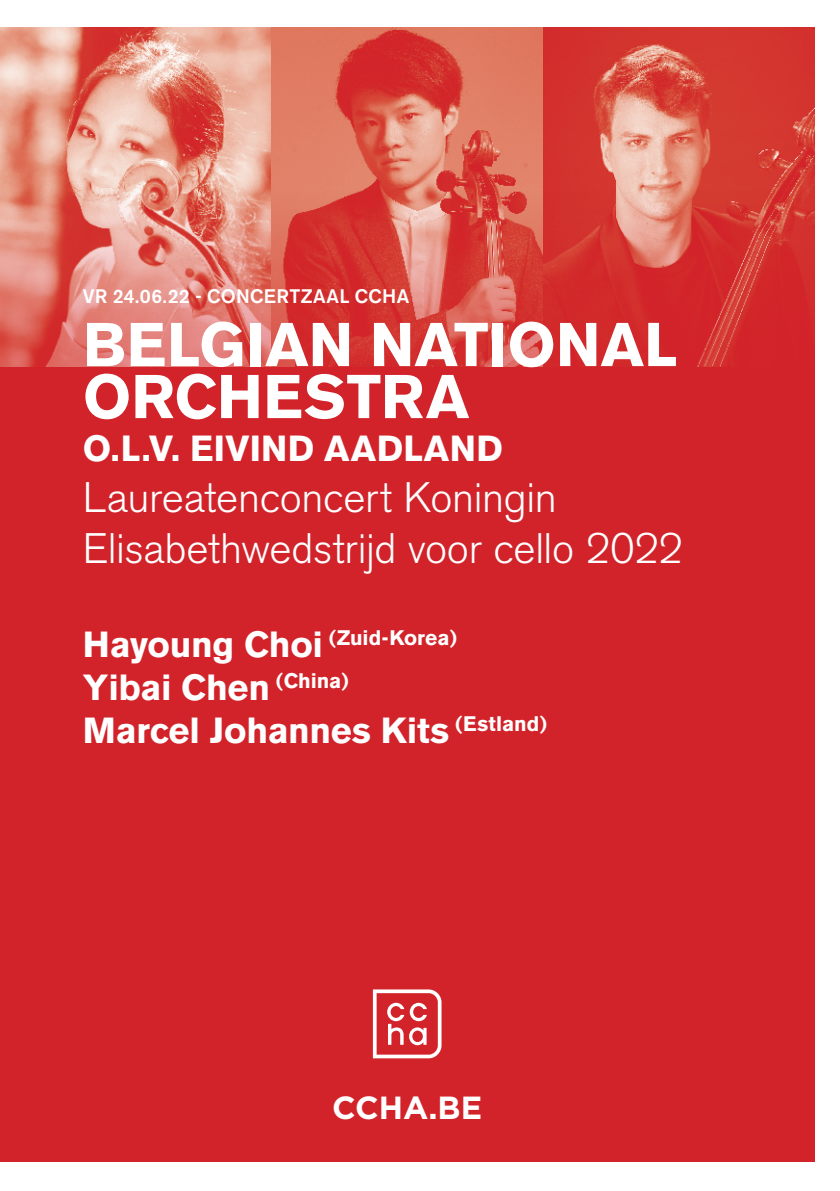
<style>
.page{position:relative;width:840px;height:1191px;background:#fff}
.page>*{position:absolute;margin:0;border:0;box-sizing:border-box;transform-origin:0 0}
.t1{font:700 61px/52px "Akzidenz Grotesk BE";color:#fff}
.t2{font:300 42.2px/50.8px "Akzidenz Grotesk BE";letter-spacing:-.01em;color:#fff}
.t3{font:700 36px/43.2px "Akzidenz Grotesk BE";color:#fff}
.t4{font:700 32px "Gotham";color:#fff}
.t5{font:700 20.8px "Akzidenz Grotesk BE";color:#fff}
.t6{font:500 19.4px "Akzidenz Grotesk BE";letter-spacing:.015em;color:#fff}
.s1{font-size:36px}
</style>
<div class="page">
<div style="left:0;top:27px;width:814px;height:1134px;background:#d2232a"></div>
<svg style="left:372px;top:989px;width:69px;height:69px"></svg>
<img style="left:0;top:28px;width:814px;height:130px">
<svg style="left:0;top:158px;width:814px;height:209px"></svg>
<p class="t6" style="left:83px;top:284px;width:328px">VR 24.06.22 - CONCERTZAAL CCHA</p>
<h1 class="t1" style="left:83px;top:319px;width:595px">BELGIAN NATIONAL<br>ORCHESTRA</h1>
<p class="t3" style="left:83px;top:427px;width:421px">O.L.V. EIVIND AADLAND</p>
<p class="t2" style="left:83px;top:473px;width:601px">Laureatenconcert Koningin<br>Elisabethwedstrijd voor cello 2022</p>
<p class="t5" style="left:83px;top:625px;width:375px"><span class="s1">Hayoung Choi</span> (Zuid-Korea)</p>
<p class="t3" style="left:83px;top:666px;width:465px">Yibai Chen <sup>(China)<br></sup>Marcel Johannes Kits <sup>(Estland)</sup></p>
<p class="t4" style="left:332px;top:1089px;width:151px">CCHA.BE</p>
</div>
